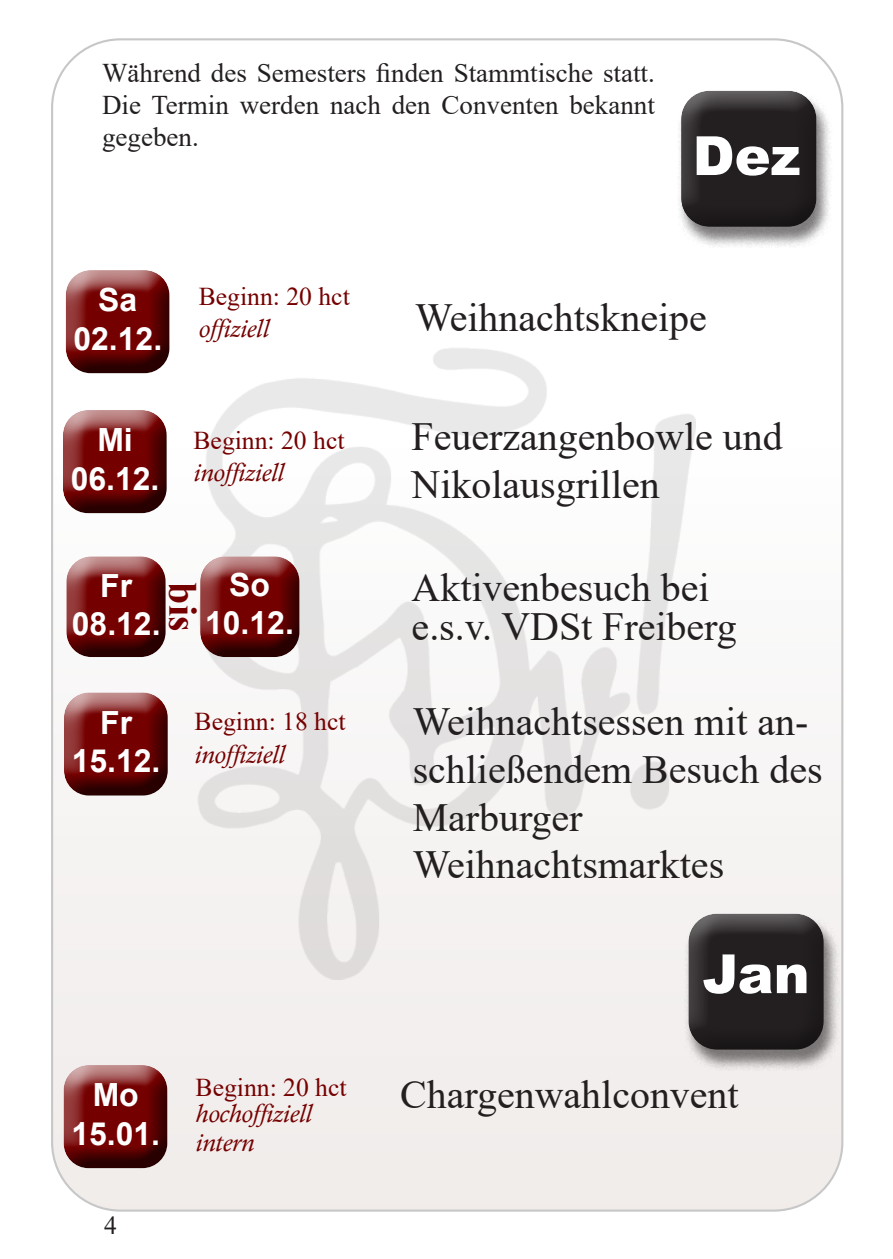
<style>
.page{position:relative;width:893px;height:1259px;background:#fff}
.page>*{position:absolute;margin:0;border:0;box-sizing:border-box;transform-origin:0 0}
.t1{font:900 54px "Arial";color:#fff}
.t2{font:39.9px/48px "Times New Roman";color:#231f20}
.t3{font:700 39.9px "Times New Roman";color:#750000}
.t4{font:700 31.8px "Arial";color:#fff}
.t5{font:27px/32.4px "Times New Roman";color:#231f20;text-align:justify}
.t6{font:italic 25.8px "Calisto";color:#750000}
.t7{font:25.8px "Times New Roman";color:#750000}
.t8{font:25.8px "Times New Roman";color:#231f20}
</style>
<div class="page">
<div style="left:52px;top:39px;width:790px;height:1171px;background:linear-gradient(to right,#f9f8f7,#f9f8f7);border-radius:68px"></div>
<img style="left:198px;top:347px;width:497px;height:632px">
<div style="left:677px;top:91px;width:155px;height:157px;background:#231f20;opacity:.59"></div>
<div style="left:677px;top:80px;width:141px;height:134px;background:#fff;opacity:.75"></div>
<div style="left:677px;top:99px;width:141px;height:128px;background:#231f20;opacity:.75"></div>
<div style="left:684px;top:914px;width:156px;height:157px;background:#231f20;opacity:.59"></div>
<div style="left:684px;top:903px;width:141px;height:134px;background:#fff;opacity:.75"></div>
<div style="left:684px;top:921px;width:141px;height:129px;background:#231f20;opacity:.75"></div>
<div style="left:63px;top:692px;width:108px;height:87px;background:#fff;opacity:.75"></div>
<div style="left:63px;top:696px;width:108px;height:104px;background:#231f20;opacity:.75"></div>
<div style="left:62px;top:409px;width:108px;height:88px;background:#fff;opacity:.75"></div>
<div style="left:62px;top:414px;width:108px;height:103px;background:#231f20;opacity:.75"></div>
<div style="left:66px;top:556px;width:105px;height:85px;background:#fff;opacity:.75"></div>
<div style="left:66px;top:560px;width:105px;height:101px;background:#231f20;opacity:.75"></div>
<div style="left:199px;top:544px;width:105px;height:97px;background:#fff;opacity:.75"></div>
<div style="left:199px;top:560px;width:105px;height:101px;background:#231f20;opacity:.75"></div>
<div style="left:65px;top:269px;width:108px;height:88px;background:#fff;opacity:.75"></div>
<div style="left:65px;top:274px;width:108px;height:103px;background:#231f20;opacity:.75"></div>
<div style="left:63px;top:1064px;width:108px;height:87px;background:#fff;opacity:.75"></div>
<div style="left:63px;top:1069px;width:108px;height:103px;background:#231f20;opacity:.75"></div>
<p class="t5" style="left:102px;top:56px;width:554px">Während des Semesters finden Stammtische statt.<br>Die Termin werden nach den Conventen bekannt gegeben.</p>
<p class="t1" style="left:692px;top:116px;width:110px">Dez</p>
<p class="t4" style="left:98px;top:278px;width:41px">Sa</p>
<p class="t4" style="left:73px;top:316px;width:90px">02.12.</p>
<p class="t7" style="left:199px;top:278px;width:153px">Beginn: 20 hct</p>
<p class="t6" style="left:199px;top:313px;width:72px">offiziell</p>
<p class="t2" style="left:415px;top:292px;width:293px">Weihnachtskneipe</p>
<p class="t4" style="left:97px;top:417px;width:37px">Mi</p>
<p class="t4" style="left:71px;top:456px;width:90px">06.12.</p>
<p class="t7" style="left:193px;top:422px;width:153px">Beginn: 20 hct</p>
<p class="t6" style="left:193px;top:458px;width:92px">inoffiziell</p>
<p class="t2" style="left:412px;top:412px;width:373px">Feuerzangenbowle und</p>
<p class="t2" style="left:412px;top:459px;width:250px">Nikolausgrillen</p>
<p class="t4" style="left:100px;top:563px;width:33px">Fr</p>
<p class="t4" style="left:72px;top:602px;width:90px">08.12.</p>
<p class="t4" style="left:229px;top:562px;width:42px">So</p>
<p class="t4" style="left:205px;top:600px;width:90px">10.12.</p>
<p class="t3" style="left:212px;top:582px;width:50px;rotate:90deg">bis</p>
<p class="t2" style="left:412px;top:567px;width:327px;line-height:39px">Aktivenbesuch bei e.s.v. VDSt Freiberg</p>
<p class="t4" style="left:100px;top:700px;width:33px">Fr</p>
<p class="t4" style="left:72px;top:738px;width:90px">15.12.</p>
<p class="t7" style="left:195px;top:703px;width:153px">Beginn: 18 hct</p>
<p class="t6" style="left:195px;top:739px;width:92px">inoffiziell</p>
<p class="t2" style="left:413px;top:696px;width:412px">Weihnachtsessen mit an&shy;schließendem Besuch des<br>Marburger</p>
<p class="t2" style="left:413px;top:839px;width:313px">Weihnachtsmarktes</p>
<p class="t1" style="left:702px;top:934px;width:109px">Jan</p>
<p class="t4" style="left:93px;top:1072px;width:48px">Mo</p>
<p class="t4" style="left:71px;top:1111px;width:90px">15.01.</p>
<p class="t8" style="left:104px;top:1207px;width:14px">4</p>
<p class="t7" style="left:196px;top:1069px;width:153px">Beginn: 20 hct</p>
<p class="t6" style="left:196px;top:1098px;width:118px">hochoffiziell</p>
<p class="t6" style="left:196px;top:1126px;width:60px">intern</p>
<p class="t2" style="left:400px;top:1069px;width:340px">Chargenwahlconvent</p>
</div>
